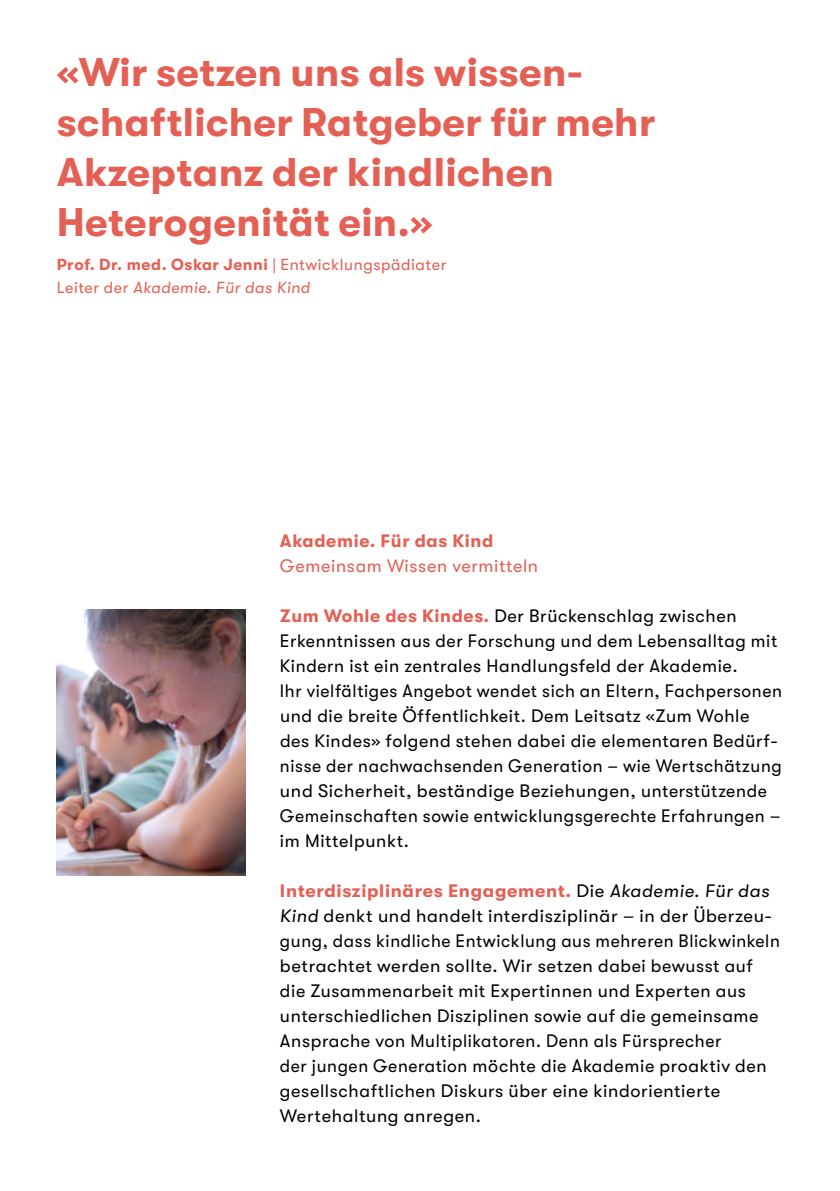
<style>
.page{position:relative;width:840px;height:1191px;background:#fff}
.page>*{position:absolute;margin:0;border:0;box-sizing:border-box;transform-origin:0 0}
.t1{font:700 40px/50px "GT Walsheim Pro";letter-spacing:.01em;color:#e46054}
.t2{font:18px/25px "GT Walsheim Pro";letter-spacing:.035em;color:#000}
.t3{font:18px "GT Walsheim Pro";letter-spacing:.035em;color:#e46054}
.t4{font:700 18px "GT Walsheim Pro";letter-spacing:.035em;color:#e46054}
.t5{font:16px/22px "GT Walsheim Pro";color:#e46054}
.s1{font-weight:700}
.s2{font-style:italic}
.s3{font-weight:700;color:#e46054}
</style>
<div class="page">
<img style="left:57px;top:609px;width:188px;height:267px">
<h1 class="t1" style="left:57px;top:48px;width:599px">«Wir setzen uns als wissen&shy;schaftlicher Ratgeber für mehr<br>Akzeptanz der kindlichen<br>Heterogenität ein.»</h1>
<p class="t5" style="left:57px;top:254px;width:391px"><span class="s1">Prof. Dr. med. Oskar Jenni</span> | Entwicklungspädiater<br>Leiter der <span class="s2">Akademie. Für das Kind</span></p>
<p class="t4" style="left:280px;top:530px;width:215px">Akademie. Für das Kind</p>
<p class="t3" style="left:280px;top:556px;width:259px">Gemeinsam Wissen vermitteln</p>
<p class="t2" style="left:280px;top:603px;width:503px"><span class="s3">Zum Wohle des Kindes.</span> Der Brückenschlag zwischen Erkenntnissen aus der Forschung und dem Lebensalltag mit Kindern ist ein zentrales Handlungsfeld der Akademie<span class="s2">.<br></span>Ihr vielfältiges Angebot wendet sich an Eltern, Fachpersonen und die breite Öffentlichkeit. Dem Leitsatz «Zum Wohle des Kindes» folgend stehen dabei die elementaren Bedürf&shy;nisse der nachwachsenden Generation – wie Wertschätzung und Sicherheit, beständige Beziehungen, unterstützende Gemeinschaften sowie entwicklungsgerechte Erfahrungen – im Mittelpunkt.</p>
<p class="t2" style="left:280px;top:878px;width:501px"><span class="s3">Interdisziplinäres Engagement.</span> Die <span class="s2">Akademie. Für das Kind</span> denkt und handelt interdisziplinär – in der Überzeu&shy;gung, dass kindliche Entwicklung aus mehreren Blickwinkeln betrachtet werden sollte. Wir setzen dabei bewusst auf die Zusammenarbeit mit Expertinnen und Experten aus unterschiedlichen Disziplinen sowie auf die gemeinsame Ansprache von Multiplikatoren. Denn als Fürsprecher<br>der jungen Generation möchte die Akademie proaktiv den gesellschaftlichen Diskurs über eine kindorientierte Wertehaltung anregen.</p>
</div>
